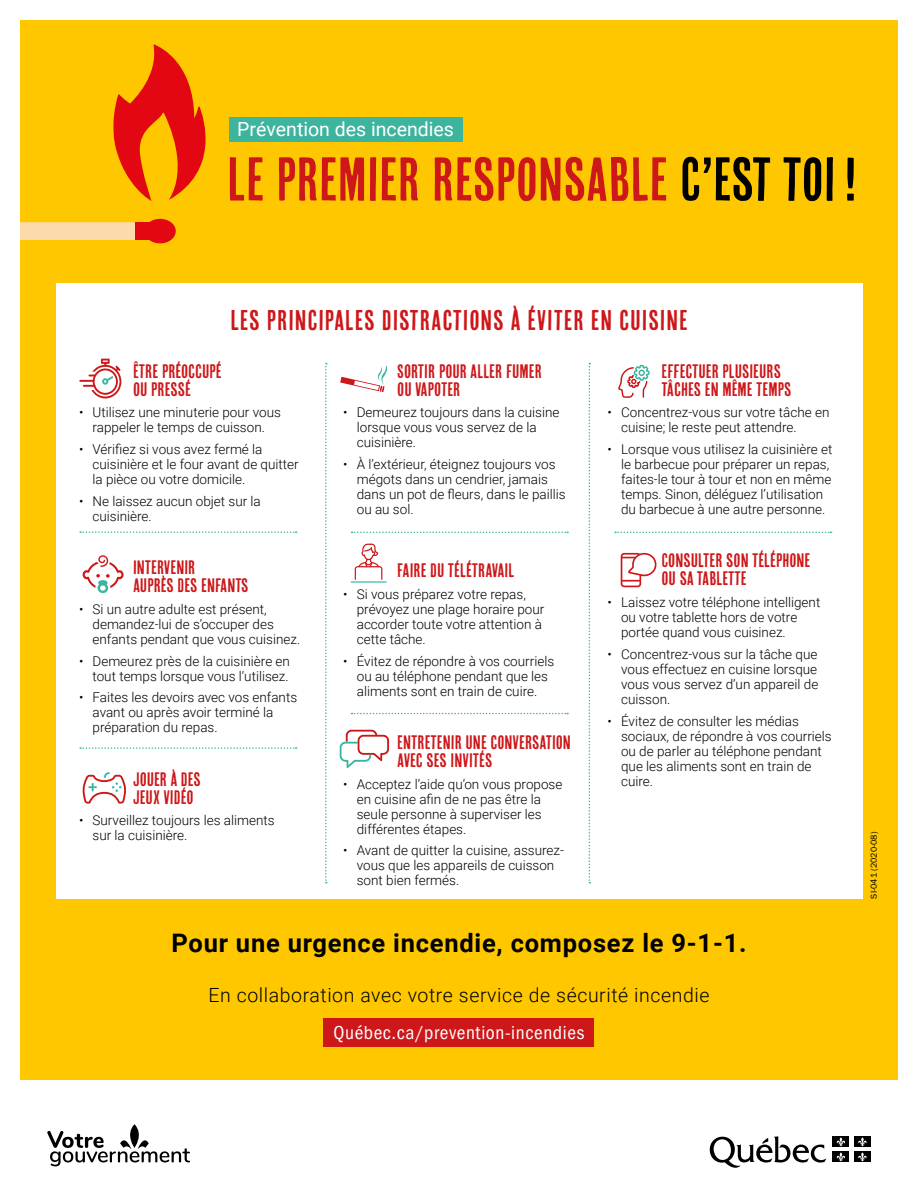
<style>
.page{position:relative;width:918px;height:1188px;background:#fff}
.page>*{position:absolute;margin:0;border:0;box-sizing:border-box;transform-origin:0 0}
.t1{font:61.5px "Cheap Pine Sans";color:#cd1719}
.t2{font:28.5px "Cheap Pine Sans";letter-spacing:.03em;color:#cd1719}
.t3{font:700 25.5px "Roboto";letter-spacing:.03em;color:#000}
._1-_titre{font:19.5px/18px "Cheap Pine Sans";color:#cd1719}
.t4{font:300 19.5px "Roboto";letter-spacing:.03em;color:#000}
.t5{font:19.5px "Franklin Gothic URW Cond";letter-spacing:.03em;color:#fff}
.t6{font:19.5px "Roboto";color:#fff}
.t7{font:300 13.5px/15px "Roboto";color:#000}
.t8{font:9px "Franklin Gothic URW Boo";color:#000}
.s1{color:#000}
</style>
<div class="page">
<div style="left:20px;top:20px;width:878px;height:1060px;background:#fec700"></div>
<svg style="left:113px;top:44px;width:93px;height:157px"></svg>
<div style="left:20px;top:222px;width:115px;height:18px;background:#fddaab"></div>
<div style="left:135px;top:222px;width:32px;height:18px;background:#e30613"></div>
<div style="left:144px;top:219px;width:32px;height:24px;background:#e30613;border-radius:50%"></div>
<div style="left:229px;top:117px;width:233px;height:25px;background:#3db59e"></div>
<svg style="left:47px;top:1124px;width:143px;height:42px"></svg>
<svg style="left:710px;top:1136px;width:116px;height:32px"></svg>
<div style="left:833px;top:1137px;width:16px;height:10px;background:#000"></div>
<svg style="left:836px;top:1137px;width:9px;height:9px"></svg>
<div style="left:854px;top:1137px;width:17px;height:10px;background:#000"></div>
<svg style="left:858px;top:1137px;width:9px;height:9px"></svg>
<div style="left:833px;top:1152px;width:16px;height:10px;background:#000"></div>
<svg style="left:836px;top:1152px;width:9px;height:10px"></svg>
<div style="left:854px;top:1152px;width:17px;height:10px;background:#000"></div>
<svg style="left:858px;top:1152px;width:9px;height:10px"></svg>
<div style="left:56px;top:283px;width:807px;height:616px;background:#fff"></div>
<div style="left:324px;top:1018px;width:270px;height:28px;background:#cd1719"></div>
<svg style="left:80px;top:531px;width:217px;height:2px"></svg>
<svg style="left:352px;top:713px;width:216px;height:1px"></svg>
<svg style="left:352px;top:532px;width:216px;height:1px"></svg>
<svg style="left:615px;top:532px;width:217px;height:1px"></svg>
<svg style="left:80px;top:747px;width:217px;height:2px"></svg>
<svg style="left:325px;top:363px;width:2px;height:520px"></svg>
<svg style="left:589px;top:363px;width:1px;height:520px"></svg>
<svg style="left:340px;top:365px;width:47px;height:27px"></svg>
<svg style="left:621px;top:553px;width:35px;height:34px"></svg>
<svg style="left:79px;top:359px;width:42px;height:39px"></svg>
<svg style="left:83px;top:555px;width:41px;height:38px"></svg>
<svg style="left:355px;top:544px;width:27px;height:36px"></svg>
<hr style="left:351px;top:581px;width:36px;height:2px;background:#3db59e">
<svg style="left:339px;top:729px;width:50px;height:39px"></svg>
<svg style="left:618px;top:364px;width:32px;height:34px"></svg>
<svg style="left:82px;top:772px;width:44px;height:32px"></svg>
<p class="t6" style="left:237px;top:116px;width:218px">Prévention des incendies</p>
<p class="t1" style="left:227px;top:146px;width:631px">LE PREMIER RESPONSABLE <span class="s1">C’EST TOI !</span></p>
<p class="t2" style="left:230px;top:305px;width:459px">LES PRINCIPALES DISTRACTIONS À ÉVITER EN CUISINE</p>
<p class="_1-_titre" style="left:133px;top:361px;width:90px">ÊTRE PRÉOCCUPÉ<br>OU PRESSÉ</p>
<p class="t7" style="left:79px;top:404px;width:203px;text-align:center">• Utilisez une minuterie pour vous rappeler le temps de cuisson.</p>
<p class="t7" style="left:93px;top:441px;width:208px;text-indent:-14px">• Vérifiez si vous avez fermé la cuisinière et le four avant de quitter la pièce ou votre domicile.</p>
<p class="t7" style="left:93px;top:493px;width:170px;text-indent:-14px">• Ne laissez aucun objet sur la cuisinière.</p>
<p class="_1-_titre" style="left:133px;top:558px;width:117px">INTERVENIR<br>AUPRÈS DES ENFANTS</p>
<p class="t7" style="left:93px;top:601px;width:209px;text-indent:-14px">• Si un autre adulte est présent, demandez-lui de s’occuper des enfants pendant que vous cuisinez.</p>
<p class="t7" style="left:79px;top:653px;width:212px;text-align:right">• Demeurez près de la cuisinière en tout temps lorsque vous l’utilisez.</p>
<p class="t7" style="left:93px;top:689px;width:206px;text-indent:-14px">• Faites les devoirs avec vos enfants avant ou après avoir terminé la préparation du repas.</p>
<p class="_1-_titre" style="left:133px;top:769px;width:69px">JOUER À DES<br>JEUX VIDÉO</p>
<p class="t7" style="left:93px;top:812px;width:184px;text-indent:-14px">• Surveillez toujours les aliments sur la cuisinière.</p>
<p class="_1-_titre" style="left:397px;top:361px;width:146px">SORTIR POUR ALLER FUMER<br>OU VAPOTER</p>
<p class="t7" style="left:357px;top:404px;width:204px;text-indent:-14px">• Demeurez toujours dans la cuisine lorsque vous vous servez de la cuisinière.</p>
<p class="t7" style="left:357px;top:456px;width:210px;text-indent:-14px">• À l’extérieur, éteignez toujours vos mégots dans un cendrier, jamais dans un pot de fleurs, dans le paillis ou au sol.</p>
<p class="_1-_titre" style="left:397px;top:561px;width:118px">FAIRE DU TÉLÉTRAVAIL</p>
<p class="t7" style="left:357px;top:586px;width:189px;text-indent:-14px">• Si vous préparez votre repas, prévoyez une plage horaire pour accorder toute votre attention à cette tâche.</p>
<p class="t7" style="left:343px;top:653px;width:212px;text-align:center">• Évitez de répondre à vos courriels ou au téléphone pendant que les aliments sont en train de cuire.</p>
<p class="_1-_titre" style="left:397px;top:733px;width:175px">ENTRETENIR UNE CONVERSATION<br>AVEC SES INVITÉS</p>
<p class="t7" style="left:357px;top:776px;width:207px;text-indent:-14px">• Acceptez l’aide qu’on vous propose en cuisine afin de ne pas être la seule personne à superviser les différentes étapes.</p>
<p class="t7" style="left:357px;top:842px;width:209px;text-indent:-14px">• Avant de quitter la cuisine, assurez&shy;vous que les appareils de cuisson sont bien fermés.</p>
<p class="_1-_titre" style="left:662px;top:361px;width:131px">EFFECTUER PLUSIEURS<br>TÂCHES EN MÊME TEMPS</p>
<p class="t7" style="left:621px;top:404px;width:210px;text-indent:-14px">• Concentrez-vous sur votre tâche en cuisine; le reste peut attendre.</p>
<p class="t7" style="left:621px;top:441px;width:213px;text-indent:-14px">• Lorsque vous utilisez la cuisinière et le barbecue pour préparer un repas, faites-le tour à tour et non en même temps. Sinon, déléguez l’utilisation du barbecue à une autre personne.</p>
<p class="_1-_titre" style="left:662px;top:551px;width:150px">CONSULTER SON TÉLÉPHONE<br>OU SA TABLETTE</p>
<p class="t7" style="left:621px;top:594px;width:201px;text-indent:-14px">• Laissez votre téléphone intelligent ou votre tablette hors de votre portée quand vous cuisinez.</p>
<p class="t7" style="left:621px;top:646px;width:199px;text-align:justify;text-indent:-14px">• Concentrez-vous sur la tâche que vous effectuez en cuisine lorsque vous vous servez d’un appareil de cuisson.</p>
<p class="t7" style="left:621px;top:713px;width:212px;text-indent:-14px">• Évitez de consulter les médias sociaux, de répondre à vos courriels ou de parler au téléphone pendant que les aliments sont en train de cuire.</p>
<p class="t3" style="left:172px;top:925px;width:577px">Pour une urgence incendie, composez le 9-1-1.</p>
<p class="t4" style="left:208px;top:981px;width:503px">En collaboration avec votre service de sécurité incendie</p>
<p class="t5" style="left:334px;top:1018px;width:252px">Québec.ca/prevention-incendies</p>
<p class="t8" style="left:868px;top:899px;width:69px;rotate:-90deg">SI-041 (2020-08)</p>
</div>
